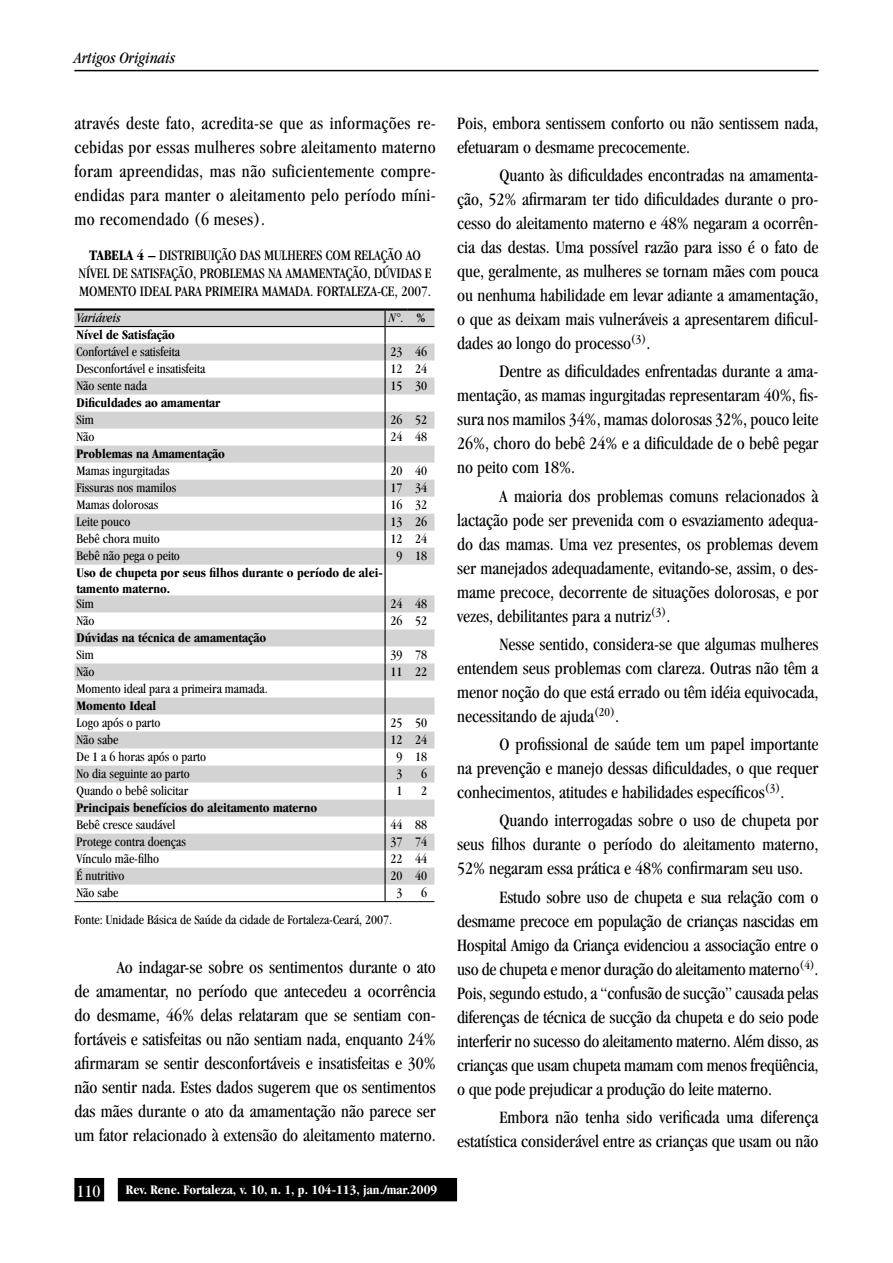
<style>
.page{position:relative;width:893px;height:1263px;background:#fff}
.page>*{position:absolute;margin:0;border:0;box-sizing:border-box;transform-origin:0 0}
.t1{font:condensed 18px/24px "Garamond";color:#000;text-align:justify}
.t2{font:condensed 18px "Garamond";color:#fff}
.t3{font:italic condensed 16.5px "Garamond";color:#000}
.t4{font:condensed 15px/18px "Garamond";color:#000;text-align:center}
.t5{font:condensed 13.5px "Garamond";color:#000}
.t6{font:700 condensed 13.5px/16.2px "Garamond";color:#000}
.t7{font:700 condensed 13.5px "Garamond";color:#fff}
.t8{font:italic condensed 13.5px "Garamond";color:#000}
.s1{font-weight:700}
.s2{font-weight:700;font-style:normal}
</style>
<div class="page">
<div style="left:119px;top:1179px;width:337px;height:21px;background:#000"></div>
<div style="left:118px;top:1178px;width:339px;height:23px;border:1px solid #000"></div>
<div style="left:75px;top:1179px;width:28px;height:21px;background:#000"></div>
<div style="left:74px;top:1178px;width:30px;height:23px;border:1px solid #000"></div>
<hr style="left:74px;top:70px;width:745px;height:1px;background:#000">
<svg style="left:74px;top:311px;width:310px;height:574px"></svg>
<hr style="left:74px;top:308px;width:311px;height:3px;background:#000">
<hr style="left:385px;top:308px;width:23px;height:3px;background:#000">
<hr style="left:408px;top:308px;width:26px;height:3px;background:#000">
<hr style="left:74px;top:326px;width:311px;height:1px;background:#000">
<svg style="left:384px;top:311px;width:50px;height:254px"></svg>
<hr style="left:384px;top:565px;width:2px;height:30px;background:#000">
<hr style="left:74px;top:901px;width:311px;height:1px;background:#000">
<svg style="left:384px;top:595px;width:50px;height:307px"></svg>
<p class="t3" style="left:74px;top:51px;width:102px">Artigos Originais</p>
<p class="t1" style="left:74px;top:112px;width:363px">através deste fato, acredita-se que as informações re&shy;cebidas por essas mulheres sobre aleitamento materno foram apreendidas, mas não suficientemente compre&shy;endidas para manter o aleitamento pelo período míni&shy;mo recomendado (6 meses).</p>
<p class="t4" style="left:79px;top:247px;width:354px"><span class="s1">TABELA 4 –</span> DISTRIBUIÇÃO DAS MULHERES COM RELAÇÃO AO<br>NÍVEL DE SATISFAÇÃO, PROBLEMAS NA AMAMENTAÇÃO, DÚVIDAS E<br>MOMENTO IDEAL PARA PRIMEIRA MAMADA. FORTALEZA-CE, 2007.</p>
<p class="t8" style="left:77px;top:312px;width:46px">Variáveis</p>
<p class="t8" style="left:389px;top:312px;width:38px">N°. <span class="s2">%</span></p>
<p class="t6" style="left:77px;top:328px;width:100px">Nível de Satisfação</p>
<p class="t5" style="left:77px;top:346px;width:105px">Confortável e satisfeita</p>
<p class="t5" style="left:390px;top:346px;width:38px">23 46</p>
<p class="t5" style="left:77px;top:363px;width:130px">Desconfortável e insatisfeita</p>
<p class="t5" style="left:390px;top:363px;width:38px">12 24</p>
<p class="t5" style="left:77px;top:380px;width:72px">Não sente nada</p>
<p class="t5" style="left:390px;top:380px;width:38px">15 30</p>
<p class="t6" style="left:77px;top:396px;width:145px">Dificuldades ao amamentar</p>
<p class="t5" style="left:77px;top:414px;width:19px">Sim</p>
<p class="t5" style="left:390px;top:414px;width:38px">26 52</p>
<p class="t5" style="left:77px;top:431px;width:19px">Não</p>
<p class="t5" style="left:390px;top:431px;width:38px">24 48</p>
<p class="t6" style="left:77px;top:447px;width:150px">Problemas na Amamentação</p>
<p class="t5" style="left:77px;top:465px;width:94px">Mamas ingurgitadas</p>
<p class="t5" style="left:390px;top:465px;width:38px">20 40</p>
<p class="t5" style="left:77px;top:482px;width:101px">Fissuras nos mamilos</p>
<p class="t5" style="left:390px;top:482px;width:38px">17 34</p>
<p class="t5" style="left:77px;top:499px;width:83px">Mamas dolorosas</p>
<p class="t5" style="left:390px;top:499px;width:38px">16 32</p>
<p class="t5" style="left:77px;top:516px;width:55px">Leite pouco</p>
<p class="t5" style="left:390px;top:516px;width:38px">13 26</p>
<p class="t5" style="left:77px;top:533px;width:85px">Bebê chora muito</p>
<p class="t5" style="left:390px;top:533px;width:38px">12 24</p>
<p class="t5" style="left:77px;top:550px;width:105px">Bebê não pega o peito</p>
<p class="t5" style="left:396px;top:550px;width:32px">9 18</p>
<p class="t6" style="left:77px;top:566px;width:308px">Uso de chupeta por seus filhos durante o período de alei&shy;tamento materno.</p>
<p class="t5" style="left:77px;top:598px;width:19px">Sim</p>
<p class="t5" style="left:390px;top:598px;width:38px">24 48</p>
<p class="t5" style="left:77px;top:615px;width:19px">Não</p>
<p class="t5" style="left:390px;top:615px;width:38px">26 52</p>
<p class="t6" style="left:77px;top:631px;width:191px">Dúvidas na técnica de amamentação</p>
<p class="t5" style="left:77px;top:649px;width:19px">Sim</p>
<p class="t5" style="left:390px;top:649px;width:38px">39 78</p>
<p class="t5" style="left:77px;top:666px;width:19px">Não</p>
<p class="t5" style="left:390px;top:666px;width:38px">11 22</p>
<p class="t5" style="left:77px;top:683px;width:193px">Momento ideal para a primeira mamada.</p>
<p class="t6" style="left:77px;top:699px;width:81px">Momento Ideal</p>
<p class="t5" style="left:77px;top:717px;width:85px">Logo após o parto</p>
<p class="t5" style="left:390px;top:717px;width:38px">25 50</p>
<p class="t5" style="left:77px;top:734px;width:43px">Não sabe</p>
<p class="t5" style="left:390px;top:734px;width:38px">12 24</p>
<p class="t5" style="left:77px;top:751px;width:131px">De 1 a 6 horas após o parto</p>
<p class="t5" style="left:396px;top:751px;width:32px">9 18</p>
<p class="t5" style="left:77px;top:768px;width:115px">No dia seguinte ao parto</p>
<p class="t5" style="left:396px;top:768px;width:7px">3</p>
<p class="t5" style="left:421px;top:768px;width:7px">6</p>
<p class="t5" style="left:77px;top:785px;width:113px">Quando o bebê solicitar</p>
<p class="t5" style="left:396px;top:785px;width:7px">1</p>
<p class="t5" style="left:421px;top:785px;width:7px">2</p>
<p class="t6" style="left:77px;top:801px;width:242px">Principais benefícios do aleitamento materno</p>
<p class="t5" style="left:77px;top:819px;width:100px">Bebê cresce saudável</p>
<p class="t5" style="left:390px;top:819px;width:38px">44 88</p>
<p class="t5" style="left:77px;top:836px;width:111px">Protege contra doenças</p>
<p class="t5" style="left:390px;top:836px;width:38px">37 74</p>
<p class="t5" style="left:77px;top:853px;width:84px">Vínculo mãe-filho</p>
<p class="t5" style="left:390px;top:853px;width:38px">22 44</p>
<p class="t5" style="left:77px;top:870px;width:49px">É nutritivo</p>
<p class="t5" style="left:390px;top:870px;width:38px">20 40</p>
<p class="t5" style="left:77px;top:887px;width:43px">Não sabe</p>
<p class="t5" style="left:396px;top:887px;width:7px">3</p>
<p class="t5" style="left:421px;top:887px;width:7px">6</p>
<p class="t5" style="left:74px;top:914px;width:319px">Fonte: Unidade Básica de Saúde da cidade de Fortaleza-Ceará, 2007.</p>
<p class="t1" style="left:74px;top:956px;width:363px;text-indent:43px">Ao indagar-se sobre os sentimentos durante o ato de amamentar, no período que antecedeu a ocorrência do desmame, 46% delas relataram que se sentiam con&shy;fortáveis e satisfeitas ou não sentiam nada, enquanto 24% afirmaram se sentir desconfortáveis e insatisfeitas e 30% não sentir nada. Estes dados sugerem que os sentimentos das mães durante o ato da amamentação não parece ser um fator relacionado à extensão do aleitamento materno.</p>
<p class="t2" style="left:77px;top:1183px;width:25px">110</p>
<p class="t7" style="left:126px;top:1184px;width:313px">Rev. Rene. Fortaleza, v. 10, n. 1, p. 104-113, jan./mar.2009</p>
<p class="t1" style="left:457px;top:112px;width:363px">Pois, embora sentissem conforto ou não sentissem nada, efetuaram o desmame precocemente.</p>
<p class="t1" style="left:457px;top:164px;width:363px;text-indent:43px">Quanto às dificuldades encontradas na amamenta&shy;ção, 52% afirmaram ter tido dificuldades durante o pro&shy;cesso do aleitamento materno e 48% negaram a ocorrên&shy;cia das destas. Uma possível razão para isso é o fato de que, geralmente, as mulheres se tornam mães com pouca ou nenhuma habilidade em levar adiante a amamentação, o que as deixam mais vulneráveis a apresentarem dificul&shy;dades ao longo do processo<sup>(3)</sup>.</p>
<p class="t1" style="left:457px;top:361px;width:363px;text-indent:43px">Dentre as dificuldades enfrentadas durante a ama&shy;mentação, as mamas ingurgitadas representaram 40%, fis&shy;sura nos mamilos 34%, mamas dolorosas 32%, pouco leite 26%, choro do bebê 24% e a dificuldade de o bebê pegar no peito com 18%.</p>
<p class="t1" style="left:457px;top:485px;width:363px;text-indent:43px">A maioria dos problemas comuns relacionados à lactação pode ser prevenida com o esvaziamento adequa&shy;do das mamas. Uma vez presentes, os problemas devem ser manejados adequadamente, evitando-se, assim, o des&shy;mame precoce, decorrente de situações dolorosas, e por vezes, debilitantes para a nutriz<sup>(3)</sup>.</p>
<p class="t1" style="left:457px;top:633px;width:363px;text-indent:43px">Nesse sentido, considera-se que algumas mulheres entendem seus problemas com clareza. Outras não têm a menor noção do que está errado ou têm idéia equivocada, necessitando de ajuda<sup>(20)</sup>.</p>
<p class="t1" style="left:457px;top:733px;width:363px;text-indent:43px">O profissional de saúde tem um papel importante na prevenção e manejo dessas dificuldades, o que requer conhecimentos, atitudes e habilidades específicos<sup>(3)</sup>.</p>
<p class="t1" style="left:457px;top:810px;width:363px;text-indent:43px">Quando interrogadas sobre o uso de chupeta por seus filhos durante o período do aleitamento materno, 52% negaram essa prática e 48% confirmaram seu uso.</p>
<p class="t1" style="left:457px;top:886px;width:363px;text-indent:43px">Estudo sobre uso de chupeta e sua relação com o desmame precoce em população de crianças nascidas em Hospital Amigo da Criança evidenciou a associação entre o uso de chupeta e menor duração do aleitamento materno<sup>(4)</sup>.<br>Pois, segundo estudo, a “confusão de sucção” causada pelas diferenças de técnica de sucção da chupeta e do seio pode interferir no sucesso do aleitamento materno. Além disso, as crianças que usam chupeta mamam com menos freqüência, o que pode prejudicar a produção do leite materno.</p>
<p class="t1" style="left:457px;top:1106px;width:363px;text-align:right">Embora não tenha sido verificada uma diferença estatística considerável entre as crianças que usam ou não</p>
</div>
